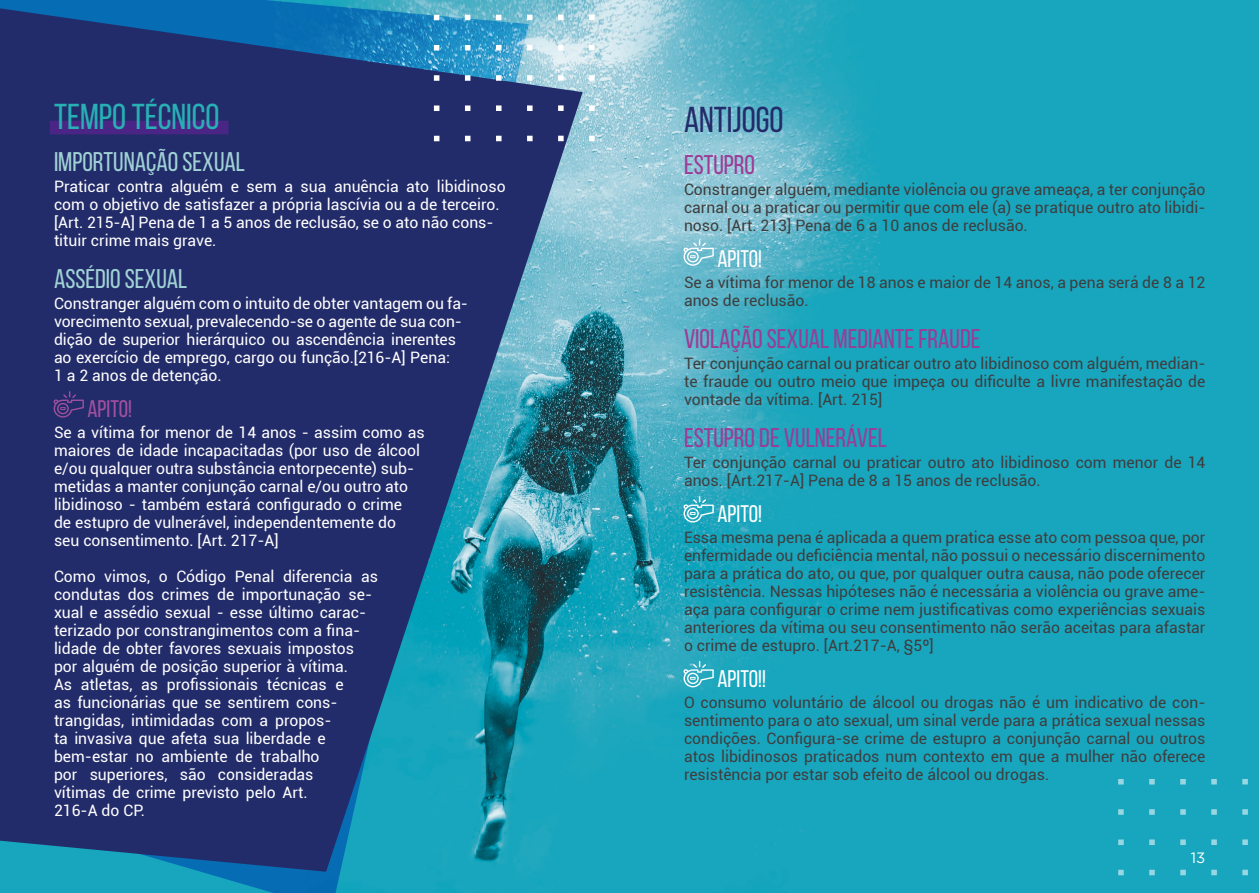
<style>
.page{position:relative;width:1259px;height:893px;background:#fff}
.page>*{position:absolute;margin:0;border:0;box-sizing:border-box;transform-origin:0 0}
.t1{font:36px "Bebas Neue";color:#28b0b5}
.t2{font:36px "Bebas Neue";color:#232c6a}
.t3{font:27px "Bebas Neue";color:#9b3c96}
.t4{font:27px "Bebas Neue";color:#a0d2d5}
.t5{font:24px "Bebas Neue";color:#fff}
.t6{font:24px "Bebas Neue";color:#a1509f}
.t7{font:15.75px/18px "Roboto";color:#3e3e3f;text-align:justify}
.t8{font:15.75px/18px "Roboto";color:#fff}
.t9{font:15px "Gotham";color:#fff}
</style>
<div class="page">
<img style="left:529px;top:0;width:730px;height:893px">
<svg style="left:0;top:0;width:529px;height:893px;background:#1795bb"></svg>
<svg style="left:0;top:8px;width:583px;height:864px;background:#25487d"></svg>
<svg style="left:54px;top:391px;width:30px;height:27px"></svg>
<svg style="left:683px;top:239px;width:31px;height:27px"></svg>
<svg style="left:683px;top:496px;width:31px;height:27px"></svg>
<svg style="left:683px;top:661px;width:31px;height:26px"></svg>
<div style="left:50px;top:121px;width:178px;height:13px;background:#4b2585"></div>
<svg style="left:434px;top:15px;width:5px;height:5px"></svg>
<svg style="left:465px;top:15px;width:5px;height:5px"></svg>
<svg style="left:496px;top:15px;width:5px;height:5px"></svg>
<svg style="left:527px;top:15px;width:5px;height:5px"></svg>
<svg style="left:558px;top:15px;width:5px;height:5px"></svg>
<svg style="left:589px;top:15px;width:5px;height:5px"></svg>
<svg style="left:434px;top:45px;width:5px;height:6px"></svg>
<svg style="left:465px;top:45px;width:5px;height:6px"></svg>
<svg style="left:496px;top:45px;width:5px;height:5px"></svg>
<svg style="left:527px;top:45px;width:5px;height:5px"></svg>
<svg style="left:558px;top:45px;width:5px;height:5px"></svg>
<svg style="left:589px;top:45px;width:5px;height:5px"></svg>
<svg style="left:434px;top:75px;width:5px;height:6px"></svg>
<svg style="left:465px;top:75px;width:5px;height:6px"></svg>
<svg style="left:496px;top:75px;width:5px;height:6px"></svg>
<svg style="left:527px;top:75px;width:5px;height:6px"></svg>
<svg style="left:558px;top:75px;width:5px;height:6px"></svg>
<svg style="left:589px;top:75px;width:5px;height:6px"></svg>
<svg style="left:434px;top:105px;width:5px;height:6px"></svg>
<svg style="left:465px;top:105px;width:5px;height:6px"></svg>
<svg style="left:496px;top:105px;width:5px;height:6px"></svg>
<svg style="left:527px;top:105px;width:5px;height:6px"></svg>
<svg style="left:558px;top:105px;width:5px;height:6px"></svg>
<svg style="left:589px;top:105px;width:5px;height:6px"></svg>
<svg style="left:434px;top:136px;width:5px;height:5px"></svg>
<svg style="left:465px;top:136px;width:5px;height:5px"></svg>
<svg style="left:496px;top:136px;width:5px;height:5px"></svg>
<svg style="left:527px;top:136px;width:5px;height:5px"></svg>
<svg style="left:558px;top:136px;width:5px;height:5px"></svg>
<svg style="left:589px;top:136px;width:5px;height:5px"></svg>
<svg style="left:1118px;top:779px;width:5px;height:5px"></svg>
<svg style="left:1149px;top:779px;width:5px;height:5px"></svg>
<svg style="left:1180px;top:779px;width:5px;height:5px"></svg>
<svg style="left:1211px;top:779px;width:5px;height:5px"></svg>
<svg style="left:1242px;top:779px;width:5px;height:5px"></svg>
<svg style="left:1118px;top:809px;width:5px;height:6px"></svg>
<svg style="left:1149px;top:809px;width:5px;height:6px"></svg>
<svg style="left:1180px;top:809px;width:5px;height:6px"></svg>
<svg style="left:1211px;top:809px;width:5px;height:6px"></svg>
<svg style="left:1242px;top:809px;width:5px;height:6px"></svg>
<svg style="left:1118px;top:839px;width:5px;height:6px"></svg>
<svg style="left:1149px;top:839px;width:5px;height:6px"></svg>
<svg style="left:1180px;top:839px;width:5px;height:6px"></svg>
<svg style="left:1211px;top:839px;width:5px;height:6px"></svg>
<svg style="left:1242px;top:839px;width:6px;height:6px"></svg>
<svg style="left:1118px;top:870px;width:5px;height:5px"></svg>
<svg style="left:1149px;top:870px;width:5px;height:5px"></svg>
<svg style="left:1180px;top:870px;width:5px;height:5px"></svg>
<svg style="left:1211px;top:870px;width:5px;height:5px"></svg>
<svg style="left:1242px;top:870px;width:6px;height:5px"></svg>
<h1 class="t1" style="left:54px;top:97px;width:167px">TEMPO TÉCNICO</h1>
<h2 class="t4" style="left:54px;top:147px;width:192px">IMPORTUNAÇÃO SEXUAL</h2>
<p class="t8" style="left:54px;top:177px;width:453px">Praticar contra alguém e sem a sua anuência ato libidinoso com o objetivo de satisfazer a própria lascívia ou a de terceiro. [Art. 215-A] Pena de 1 a 5 anos de reclusão, se o ato não cons&shy;tituir crime mais grave.</p>
<h2 class="t4" style="left:54px;top:264px;width:135px">ASSÉDIO SEXUAL</h2>
<p class="t8" style="left:54px;top:294px;width:415px">Constranger alguém com o intuito de obter vantagem ou fa&shy;vorecimento sexual, prevalecendo-se o agente de sua con&shy;dição de superior hierárquico ou ascendência inerentes ao exercício de emprego, cargo ou função.[216-A] Pena:<br>1 a 2 anos de detenção.</p>
<h3 class="t6" style="left:87px;top:396px;width:46px">APITO!</h3>
<p class="t8" style="left:54px;top:423px;width:372px">Se a vítima for menor de 14 anos - assim como as maiores de idade incapacitadas (por uso de álcool e/ou qualquer outra substância entorpecente) sub&shy;metidas a manter conjunção carnal e/ou outro ato libidinoso - também estará configurado o crime<br>de estupro de vulnerável, independentemente do seu consentimento. [Art. 217-A]</p>
<p class="t8" style="left:54px;top:567px;width:325px">Como vimos, o Código Penal diferencia as condutas dos crimes de importunação se&shy;xual e assédio sexual - esse último carac&shy;terizado por constrangimentos com a fina&shy;lidade de obter favores sexuais impostos por alguém de posição superior à vítima.<br>As atletas, as profissionais técnicas e<br>as funcionárias que se sentirem cons&shy;trangidas, intimidadas com a propos-<br>ta invasiva que afeta sua liberdade e bem-estar no ambiente de trabalho<br>por superiores, são consideradas<br>vítimas de crime previsto pelo Art.<br>216-A do CP.</p>
<h1 class="t2" style="left:684px;top:100px;width:101px">ANTIJOGO</h1>
<h2 class="t3" style="left:684px;top:150px;width:73px">ESTUPRO</h2>
<p class="t7" style="left:684px;top:180px;width:523px">Constranger alguém, mediante violência ou grave ameaça, a ter conjunção carnal ou a praticar ou permitir que com ele (a) se pratique outro ato libidi&shy;noso. [Art. 213] Pena de 6 a 10 anos de reclusão.</p>
<h3 class="t5" style="left:717px;top:246px;width:46px">APITO!</h3>
<p class="t7" style="left:684px;top:273px;width:523px">Se a vítima for menor de 18 anos e maior de 14 anos, a pena será de 8 a 12 anos de reclusão.</p>
<h2 class="t3" style="left:684px;top:324px;width:298px">VIOLAÇÃO SEXUAL MEDIANTE FRAUDE</h2>
<p class="t7" style="left:684px;top:354px;width:523px">Ter conjunção carnal ou praticar outro ato libidinoso com alguém, median&shy;te fraude ou outro meio que impeça ou dificulte a livre manifestação de vontade da vítima. [Art. 215]</p>
<h2 class="t3" style="left:684px;top:423px;width:204px">ESTUPRO DE VULNERÁVEL</h2>
<p class="t7" style="left:684px;top:453px;width:523px">Ter conjunção carnal ou praticar outro ato libidinoso com menor de 14 anos. [Art.217-A] Pena de 8 a 15 anos de reclusão.</p>
<h3 class="t5" style="left:717px;top:501px;width:46px">APITO!</h3>
<p class="t7" style="left:684px;top:528px;width:523px">Essa mesma pena é aplicada a quem pratica esse ato com pessoa que, por enfermidade ou deficiência mental, não possui o necessário discernimento para a prática do ato, ou que, por qualquer outra causa, não pode oferecer resistência. Nessas hipóteses não é necessária a violência ou grave ame&shy;aça para configurar o crime nem justificativas como experiências sexuais anteriores da vítima ou seu consentimento não serão aceitas para afastar o crime de estupro. [Art.217-A, §5º]</p>
<h3 class="t5" style="left:717px;top:666px;width:50px">APITO!!</h3>
<p class="t7" style="left:684px;top:693px;width:523px">O consumo voluntário de álcool ou drogas não é um indicativo de con&shy;sentimento para o ato sexual, um sinal verde para a prática sexual nessas condições. Configura-se crime de estupro a conjunção carnal ou outros atos libidinosos praticados num contexto em que a mulher não oferece resistência por estar sob efeito de álcool ou drogas.</p>
<p class="t9" style="left:1191px;top:849px;width:16px">13</p>
</div>
